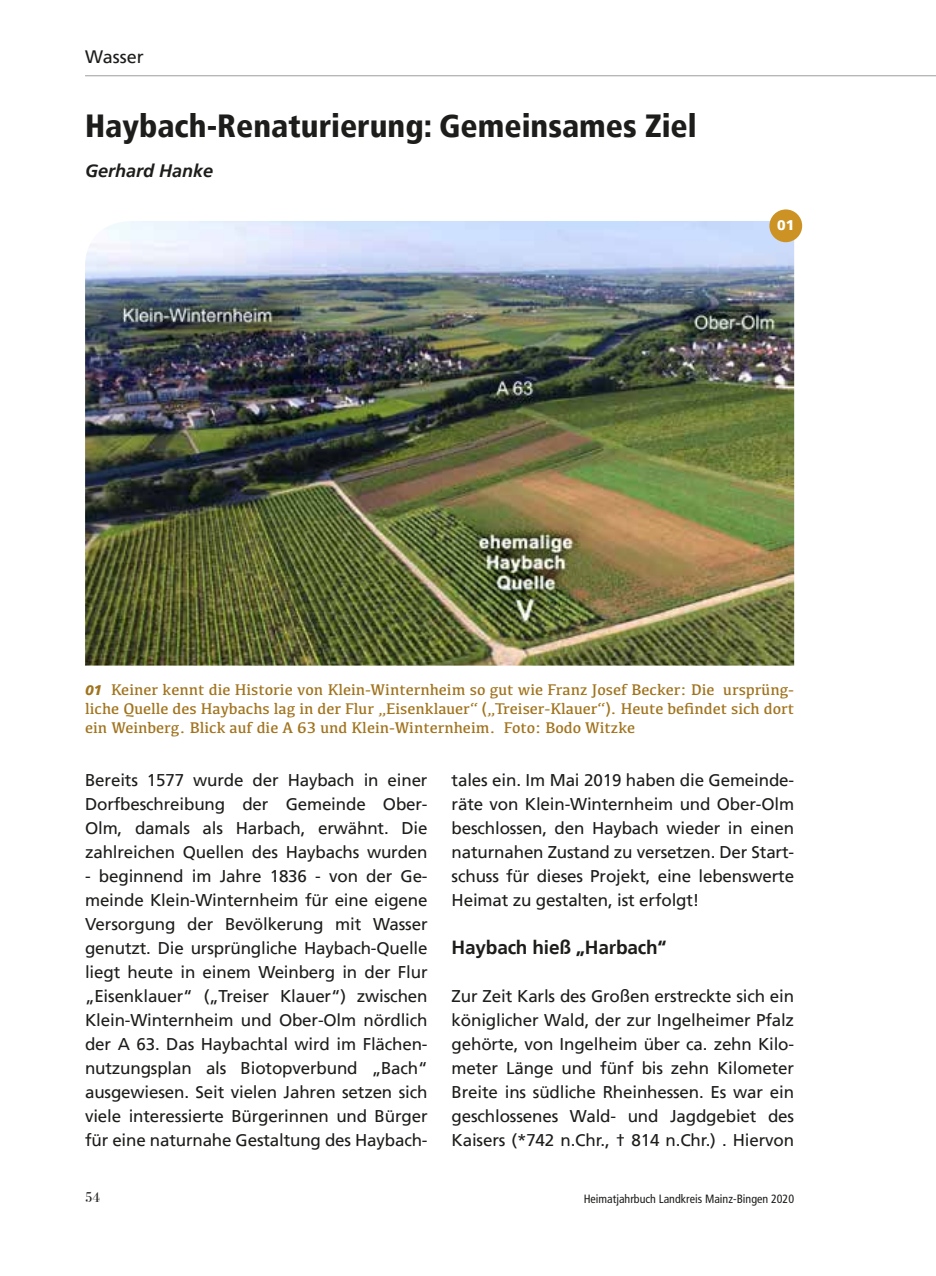
<style>
.page{position:relative;width:936px;height:1276px;background:#fff}
.page>*{position:absolute;margin:0;border:0;box-sizing:border-box;transform-origin:0 0}
.t1{font:900 condensed 32px "Frutiger LT";color:#1d1d1b}
.t2{font:700 19px "Frutiger LT";letter-spacing:-.01em;color:#1d1d1b}
.t3{font:italic 700 18px "Frutiger LT";color:#1d1d1b}
.t4{font:18px "Frutiger LT";color:#1d1d1b}
.t5{font:17px/24px "Frutiger LT";letter-spacing:-.01em;color:#1d1d1b;text-align:justify}
.t6{font:16px/19px "Kefa";color:#a1731d;text-align:justify}
.t7{font:14px "Bodoni Svty Two ITCTT";color:#1d1d1b}
.t8{font:900 14px "Frutiger LT";color:#fff}
.t9{font:condensed 12px "Frutiger LT";color:#1d1d1b}
.s1{font-family:"Frutiger LT";font-weight:900;font-style:italic;font-size:14px}
</style>
<div class="page">
<hr style="left:85px;top:75px;width:850px;height:1px;background:#9b9d9d">
<img style="left:85px;top:221px;width:709px;height:444px">
<div style="left:769px;top:209px;width:33px;height:33px;background:#cc9324;border-radius:50%"></div>
<p class="t4" style="left:85px;top:46px;width:60px">Wasser</p>
<h1 class="t1" style="left:85px;top:107px;width:613px">Haybach-Renaturierung: Gemeinsames Ziel</h1>
<p class="t3" style="left:85px;top:161px;width:130px">Gerhard Hanke</p>
<p class="t8" style="left:777px;top:216px;width:19px">01</p>
<p class="t6" style="left:85px;top:679px;width:710px"><span class="s1">01</span> Keiner kennt die Historie von Klein-Winternheim so gut wie Franz Josef Becker: Die ursprüng&shy;liche Quelle des Haybachs lag in der Flur „Eisenklauer“ („Treiser-Klauer“). Heute befindet sich dort ein Weinberg. Blick auf die A 63 und Klein-Winternheim. Foto: Bodo Witzke</p>
<p class="t5" style="left:85px;top:768px;width:344px">Bereits 1577 wurde der Haybach in einer Dorfbeschreibung der Gemeinde Ober-Olm, damals als Harbach, erwähnt. Die zahlreichen Quellen des Haybachs wurden</p>
<p class="t5" style="left:85px;top:864px;width:344px">- beginnend im Jahre 1836 - von der Ge&shy;meinde Klein-Winternheim für eine eigene Versorgung der Bevölkerung mit Wasser genutzt. Die ursprüngliche Haybach-Quelle liegt heute in einem Weinberg in der Flur „Eisenklauer“ („Treiser Klauer“) zwischen Klein-Winternheim und Ober-Olm nördlich der A 63. Das Haybachtal wird im Flächen&shy;nutzungsplan als Biotopverbund „Bach“ ausgewiesen. Seit vielen Jahren setzen sich viele interessierte Bürgerinnen und Bürger für eine naturnahe Gestaltung des Haybach-</p>
<p class="t7" style="left:85px;top:1185px;width:16px">54</p>
<p class="t5" style="left:451px;top:768px;width:344px">tales ein. Im Mai 2019 haben die Gemeinde&shy;räte von Klein-Winternheim und Ober-Olm beschlossen, den Haybach wieder in einen naturnahen Zustand zu versetzen. Der Start&shy;schuss für dieses Projekt, eine lebenswerte Heimat zu gestalten, ist erfolgt!</p>
<p class="t2" style="left:451px;top:936px;width:216px">Haybach hieß „Harbach“</p>
<p class="t5" style="left:451px;top:984px;width:344px">Zur Zeit Karls des Großen erstreckte sich ein königlicher Wald, der zur Ingelheimer Pfalz gehörte, von Ingelheim über ca. zehn Kilo&shy;meter Länge und fünf bis zehn Kilometer Breite ins südliche Rheinhessen. Es war ein geschlossenes Wald- und Jagdgebiet des Kaisers (*742 n.Chr., † 814 n.Chr.) . Hiervon</p>
<p class="t9" style="left:583px;top:1191px;width:212px">Heimatjahrbuch Landkreis Mainz-Bingen 2020</p>
</div>
